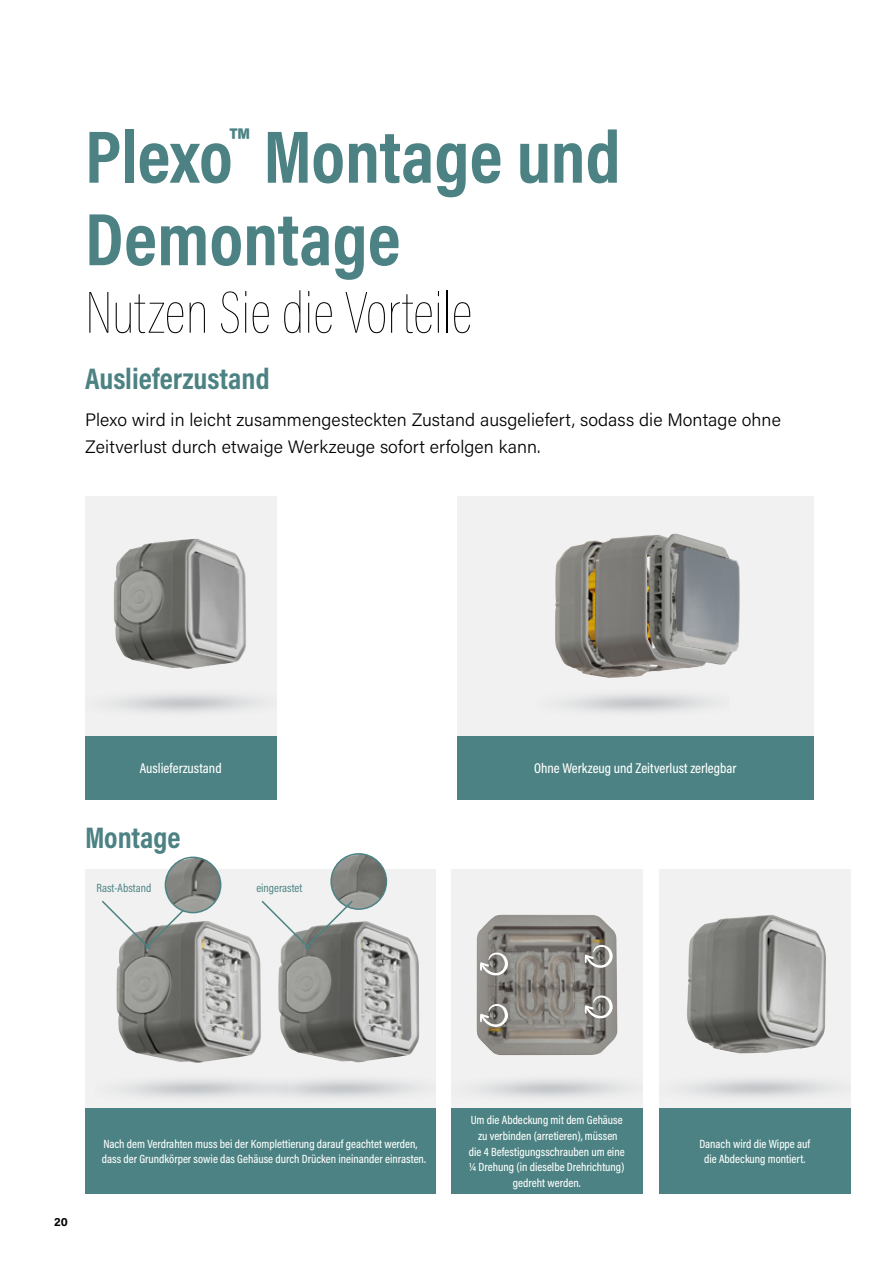
<style>
.page{position:relative;width:893px;height:1263px;background:#fff}
.page>*{position:absolute;margin:0;border:0;box-sizing:border-box;transform-origin:0 0}
.t1{font:700 75px/82.5px "Acumin Pro Cond";color:#4c8283}
.t2{font:100 60px "Acumin Pro Cond";color:#000}
.t3{font:700 30px "Acumin Pro Cond";color:#4c8283}
.t4{font:300 18px/27px "Acumin Pro";letter-spacing:.005em;color:#000}
.t5{font:500 14.25px "Acumin Pro Cond";color:#fff}
.t6{font:500 12px/15.8px "Acumin Pro Cond";color:#fff;text-align:center}
.t7{font:12px "Acumin Pro Cond";color:#4c8283}
.t8{font:700 12px "Acumin Pro";color:#000}
</style>
<div class="page">
<div style="left:85px;top:496px;width:191px;height:240px;background:#f1f1f1"></div>
<svg style="left:85px;top:869px;width:351px;height:240px;fill:#f1f1f1"></svg>
<img style="left:116px;top:921px;width:146px;height:110px">
<img style="left:354px;top:921px;width:11px;height:11px">
<div style="left:659px;top:869px;width:191px;height:289px;background:#f1f1f1"></div>
<img style="left:659px;top:1053px;width:191px;height:56px">
<div style="left:659px;top:1109px;width:191px;height:85px;background:#4c8283"></div>
<img style="left:687px;top:915px;width:139px;height:138px">
<div style="left:451px;top:869px;width:191px;height:289px;background:#f1f1f1"></div>
<img style="left:451px;top:1079px;width:191px;height:30px">
<img style="left:287px;top:1031px;width:149px;height:78px">
<img style="left:96px;top:1031px;width:191px;height:78px">
<div style="left:451px;top:1109px;width:191px;height:85px;background:#4c8283"></div>
<img style="left:476px;top:915px;width:142px;height:140px">
<svg style="left:585px;top:943px;width:29px;height:26px"></svg>
<svg style="left:480px;top:951px;width:29px;height:25px"></svg>
<svg style="left:585px;top:994px;width:29px;height:25px"></svg>
<svg style="left:480px;top:1003px;width:29px;height:25px"></svg>
<div style="left:85px;top:1109px;width:351px;height:85px;background:#4c8283"></div>
<div style="left:85px;top:736px;width:191px;height:64px;background:#4c8283"></div>
<img style="left:331px;top:854px;width:55px;height:55px">
<div style="left:330px;top:853px;width:57px;height:57px;border:2px solid #4c8283;border-radius:50%"></div>
<img style="left:114px;top:539px;width:132px;height:107px">
<img style="left:111px;top:646px;width:147px;height:66px">
<div style="left:457px;top:496px;width:357px;height:240px;background:#f1f1f1"></div>
<div style="left:457px;top:736px;width:357px;height:64px;background:#4c8283"></div>
<img style="left:555px;top:541px;width:35px;height:105px">
<div style="left:590px;top:535px;width:123px;height:143px;background:#575756;opacity:.75"></div>
<img style="left:649px;top:535px;width:8px;height:111px">
<img style="left:657px;top:533px;width:83px;height:125px">
<img style="left:556px;top:646px;width:173px;height:66px">
<img style="left:165px;top:859px;width:56px;height:54px">
<div style="left:165px;top:856px;width:56px;height:57px;border:2px solid #4c8283;border-radius:50%"></div>
<svg style="left:100px;top:899px;width:95px;height:50px"></svg>
<svg style="left:260px;top:899px;width:94px;height:50px"></svg>
<h1 class="t1" style="left:85px;top:114px;width:537px">Plexo<sup>™</sup> Montage und<br>Demontage</h1>
<h2 class="t2" style="left:85px;top:276px;width:389px">Nutzen Sie die Vorteile</h2>
<h3 class="t3" style="left:85px;top:359px;width:186px">Auslieferzustand</h3>
<h3 class="t4" style="left:85px;top:406px;width:697px">Plexo wird in leicht zusammengesteckten Zustand ausgeliefert, sodass die Montage ohne<br>Zeitverlust durch etwaige Werkzeuge sofort erfolgen kann.</h3>
<p class="t5" style="left:140px;top:759px;width:83px">Auslieferzustand</p>
<p class="t5" style="left:534px;top:759px;width:204px">Ohne Werkzeug und Zeitverlust zerlegbar</p>
<h3 class="t3" style="left:85px;top:817px;width:97px">Montage</h3>
<p class="t7" style="left:96px;top:880px;width:56px">Rast-Abstand</p>
<p class="t7" style="left:256px;top:880px;width:47px">eingerastet</p>
<p class="t8" style="left:54px;top:1213px;width:15px">20</p>
<p class="t6" style="left:102px;top:1135px;width:325px;text-align:left">Nach dem Verdrahten muss bei der Komplettierung darauf geachtet werden, dass der Grundkörper sowie das Gehäuse durch Drücken ineinander einrasten.</p>
<p class="t6" style="left:469px;top:1112px;width:157px">Um die Abdeckung mit dem Gehäuse zu verbinden (arretieren), müssen<br>die 4 Befestigungsschrauben um eine ¼ Drehung (in dieselbe Drehrichtung) gedreht werden.</p>
<p class="t6" style="left:699px;top:1135px;width:112px">Danach wird die Wippe auf die Abdeckung montiert.</p>
</div>
